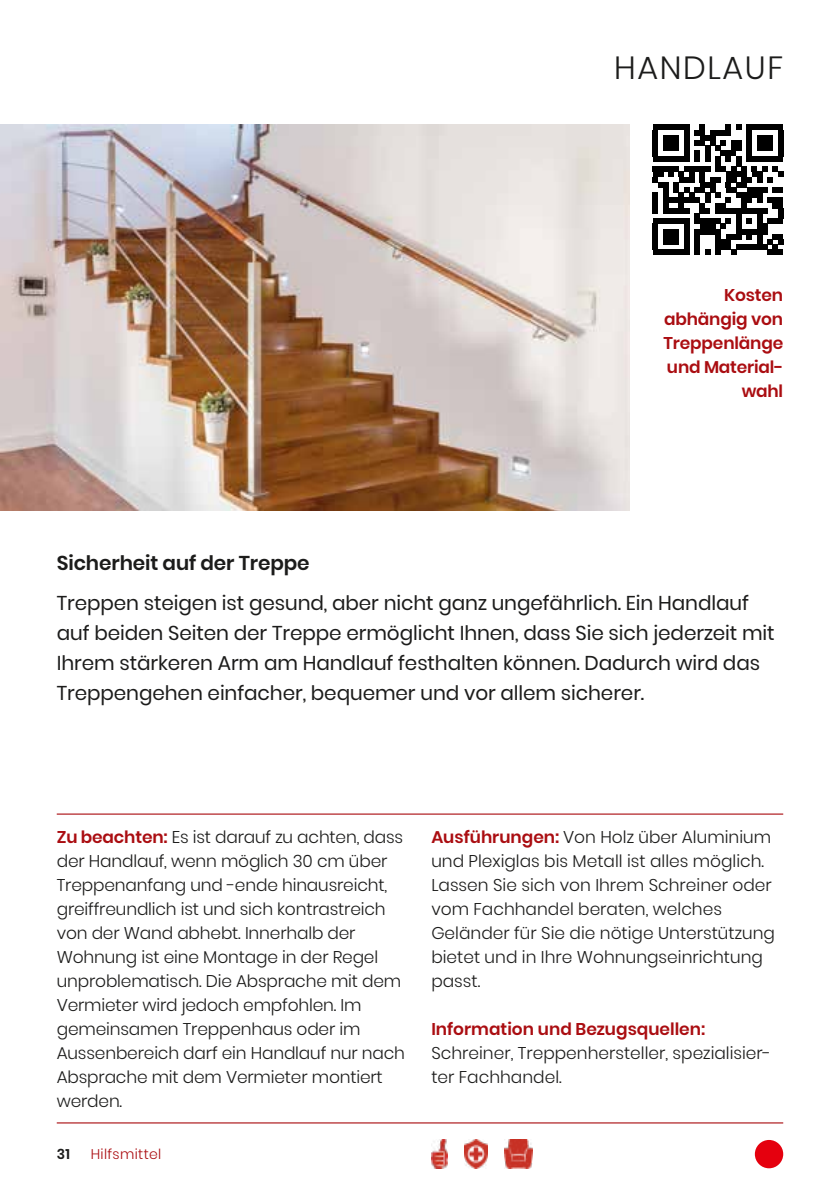
<style>
.page{position:relative;width:840px;height:1191px;background:#fff}
.page>*{position:absolute;margin:0;border:0;box-sizing:border-box;transform-origin:0 0}
.t1{font:300 32px "Poppins";letter-spacing:.05em;color:#1c1c1b}
.t2{font:20px/30px "Poppins";letter-spacing:-.005em;color:#1c1c1b}
.t3{font:600 20px "Poppins";letter-spacing:-.005em;color:#1c1c1b}
.t4{font:300 17px/24px "Poppins";letter-spacing:-.01em;color:#1c1c1b}
.t5{font:600 17px/24px "Poppins";letter-spacing:-.01em;color:#aa0d11;text-align:right}
.t6{font:300 14px "Poppins";letter-spacing:.025em;color:#aa0d11}
.t7{font:600 14px "Poppins";color:#1c1c1b}
.s1{font-weight:600;color:#aa0d11}
</style>
<div class="page">
<img style="left:0;top:125px;width:629px;height:386px">
<hr style="left:57px;top:813px;width:725px;height:1px;background:#aa0d11">
<hr style="left:57px;top:1122px;width:725px;height:1px;background:#aa0d11">
<img style="left:431px;top:1140px;width:16px;height:28px">
<svg style="left:652px;top:125px;width:130px;height:130px"></svg>
<div style="left:652px;top:250px;width:37px;height:5px;background:#000"></div>
<div style="left:662px;top:229px;width:16px;height:16px;background:#000"></div>
<img style="left:504px;top:1140px;width:28px;height:28px">
<img style="left:464px;top:1140px;width:23px;height:28px">
<div style="left:754px;top:1140px;width:28px;height:28px;background:#e5000e;border-radius:50%"></div>
<h1 class="t1" style="left:614px;top:49px;width:170px">HANDLAUF</h1>
<p class="t5" style="left:663px;top:283px;width:121px">Kosten abhängig von<br>Treppenlänge und Material&shy;wahl</p>
<p class="t3" style="left:57px;top:551px;width:254px">Sicherheit auf der Treppe</p>
<p class="t2" style="left:57px;top:588px;width:719px">Treppen steigen ist gesund, aber nicht ganz ungefährlich. Ein Handlauf auf beiden Seiten der Treppe ermöglicht Ihnen, dass Sie sich jederzeit mit Ihrem stärkeren Arm am Handlauf festhalten können. Dadurch wird das Treppengehen einfacher, bequemer und vor allem sicherer.</p>
<p class="t4" style="left:57px;top:825px;width:349px"><span class="s1">Zu beachten:</span> Es ist darauf zu achten, dass der Handlauf, wenn möglich 30 cm über Treppenanfang und -ende hinausreicht, greiffreundlich ist und sich kontrastreich von der Wand abhebt. Innerhalb der Wohnung ist eine Montage in der Regel unproblematisch. Die Absprache mit dem Vermieter wird jedoch empfohlen. Im gemeinsamen Treppenhaus oder im Aussenbereich darf ein Handlauf nur nach Absprache mit dem Vermieter montiert werden.</p>
<p class="t4" style="left:431px;top:825px;width:345px"><span class="s1">Ausführungen:</span> Von Holz über Aluminium und Plexiglas bis Metall ist alles möglich.<br>Lassen Sie sich von Ihrem Schreiner oder vom Fachhandel beraten, welches Geländer für Sie die nötige Unterstützung bietet und in Ihre Wohnungseinrichtung passt.</p>
<p class="t5" style="left:431px;top:1017px;width:275px">Information und Bezugsquellen:</p>
<p class="t4" style="left:431px;top:1041px;width:341px">Schreiner, Treppenhersteller, spezialisier&shy;ter Fachhandel.</p>
<p class="t7" style="left:57px;top:1145px;width:15px">31</p>
<p class="t6" style="left:91px;top:1145px;width:72px">Hilfsmittel</p>
</div>
